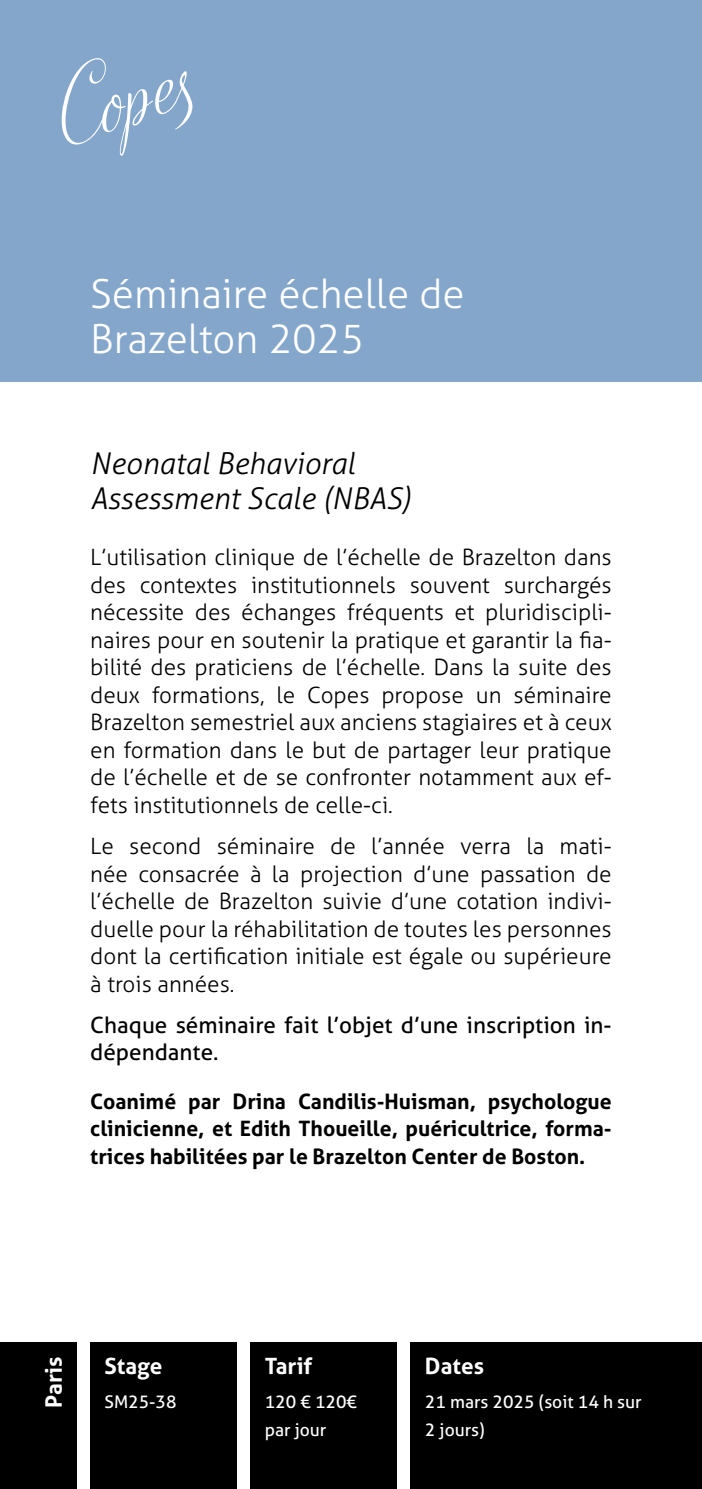
<style>
.page{position:relative;width:702px;height:1489px;background:#fff}
.page>*{position:absolute;margin:0;border:0;box-sizing:border-box;transform-origin:0 0}
.t1{font:300 40px/45px "Aller";color:#fff}
.t2{font:italic 300 30px/35px "Aller";color:#000}
.t3{font:300 22.5px/27.5px "Aller";color:#000;text-align:justify}
.t4{font:22.5px/27.5px "Aller";color:#000}
.t5{font:700 22.5px "Aller";color:#fff}
.t6{font:700 21.25px/27.5px "Aller";color:#000;text-align:justify}
.t7{font:17.5px/27.5px "Aller";color:#fff}
</style>
<div class="page">
<div style="left:0;top:0;width:702px;height:381px;background:#84a6ca"></div>
<svg style="left:61px;top:58px;width:132px;height:98px"></svg>
<div style="left:0;top:1342px;width:76px;height:146px;background:#000"></div>
<div style="left:90px;top:1342px;width:146px;height:146px;background:#000"></div>
<div style="left:250px;top:1342px;width:146px;height:146px;background:#000"></div>
<div style="left:411px;top:1342px;width:291px;height:146px;background:#000"></div>
<h1 class="t1" style="left:90px;top:271px;width:376px">Séminaire échelle de<br>Brazelton 2025</h1>
<h2 class="t2" style="left:90px;top:446px;width:322px">Neonatal Behavioral<br>Assessment Scale (NBAS)</h2>
<p class="t3" style="left:90px;top:543px;width:523px">L’utilisation clinique de l’échelle de Brazelton dans des contextes institutionnels souvent surchargés nécessite des échanges fréquents et pluridiscipli&shy;naires pour en soutenir la pratique et garantir la fia&shy;bilité des praticiens de l’échelle. Dans la suite des deux formations, le Copes propose un séminaire Brazelton semestriel aux anciens stagiaires et à ceux en formation dans le but de partager leur pratique de l’échelle et de se confronter notamment aux ef&shy;fets institutionnels de celle-ci.</p>
<p class="t3" style="left:90px;top:832px;width:523px">Le second séminaire de l’année verra la mati&shy;née consacrée à la projection d’une passation de l’échelle de Brazelton suivie d’une cotation indivi&shy;duelle pour la réhabilitation de toutes les personnes dont la certification initiale est égale ou supérieure à trois années.</p>
<p class="t4" style="left:90px;top:1011px;width:523px">Chaque séminaire fait l’objet d’une inscription in&shy;dépendante.</p>
<p class="t6" style="left:90px;top:1087px;width:523px">Coanimé par Drina Candilis-Huisman, psychologue clinicienne, et Edith Thoueille, puéricultrice, forma&shy;trices habilitées par le Brazelton Center de Boston.</p>
<p class="t5" style="left:40px;top:1407px;width:52px;rotate:-90deg">Paris</p>
<p class="t5" style="left:104px;top:1351px;width:59px">Stage</p>
<p class="t7" style="left:104px;top:1388px;width:74px">SM25-38</p>
<p class="t5" style="left:265px;top:1351px;width:49px">Tarif</p>
<p class="t7" style="left:265px;top:1388px;width:94px">120 € 120€ par jour</p>
<p class="t5" style="left:425px;top:1351px;width:61px">Dates</p>
<p class="t7" style="left:425px;top:1388px;width:218px">21 mars 2025 (soit 14 h sur<br>2 jours)</p>
</div>
